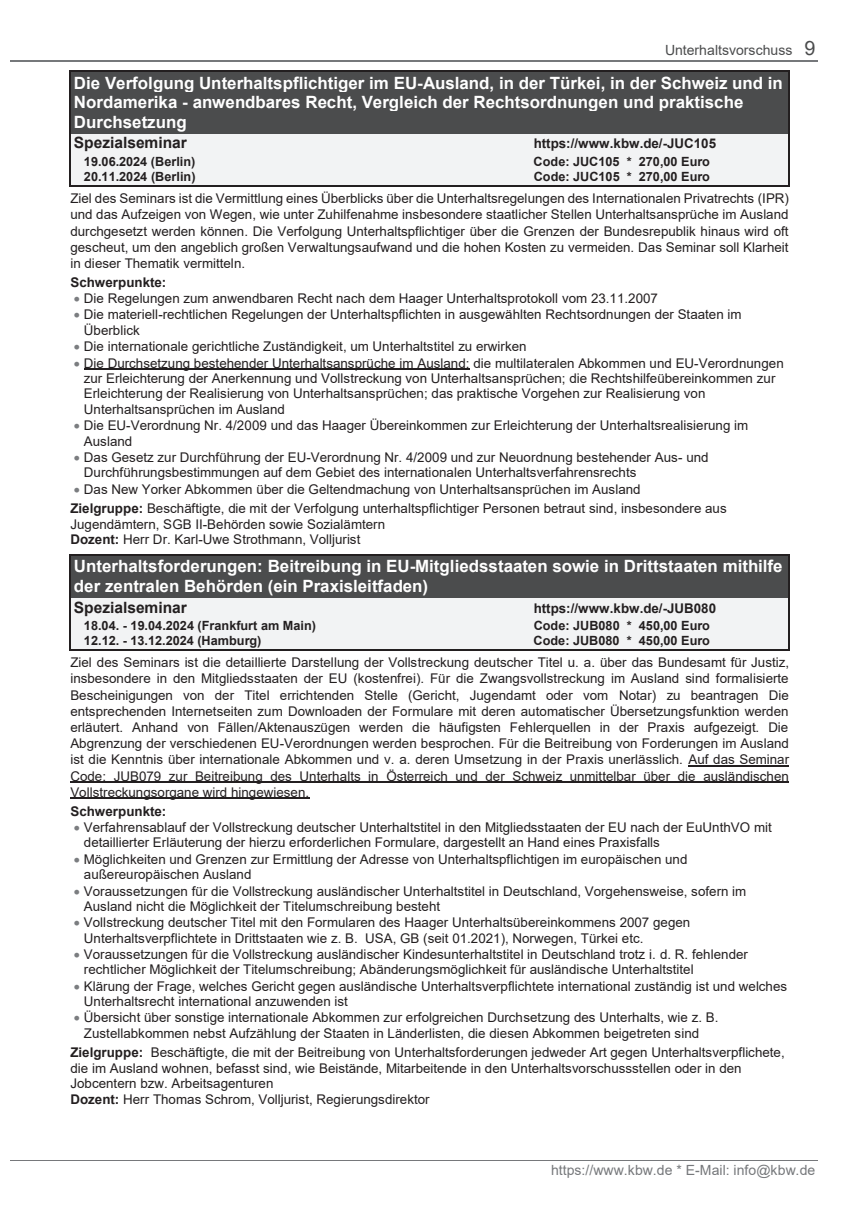
<style>
.page{position:relative;width:862px;height:1214px;background:#fff}
.page>*{position:absolute;margin:0;border:0;box-sizing:border-box;transform-origin:0 0}
.t1{font:700 17px/19.4px "Arial";color:#fff}
.t2{font:700 15.6px "Arial";letter-spacing:-.005em;color:#231f20}
.t3{font:14px "Arial";color:#76787b}
.t4{font:14px "Arial";color:#4b4c4d}
.t5{font:13.4px/15.8px "Arial";color:#231f20}
.t6{font:700 13.4px "Arial";color:#231f20}
.t7{font:700 12.6px "Arial";color:#231f20}
.s1{font-size:19.8px}
.s2{font-weight:700}
</style>
<div class="page">
<hr style="left:10px;top:61px;width:807px;height:1px;background:#76787b">
<hr style="left:10px;top:1159px;width:807px;height:1px;background:#76787b">
<div style="left:71px;top:71px;width:718px;height:21px;background:#4b4c4d"></div>
<hr style="left:70px;top:70px;width:720px;height:1px;background:#231f20">
<div style="left:71px;top:92px;width:718px;height:20px;background:#4b4c4d"></div>
<div style="left:71px;top:112px;width:718px;height:22px;background:#4b4c4d"></div>
<div style="left:71px;top:134px;width:718px;height:21px;background:#f2f3f4"></div>
<div style="left:71px;top:155px;width:718px;height:14px;background:#f2f3f4"></div>
<div style="left:71px;top:169px;width:718px;height:16px;background:#f2f3f4"></div>
<hr style="left:70px;top:185px;width:720px;height:1px;background:#231f20">
<svg style="left:70px;top:71px;width:1px;height:114px"></svg>
<svg style="left:789px;top:71px;width:1px;height:114px"></svg>
<hr style="left:84px;top:369px;width:386px;height:1px;background:#231f20">
<div style="left:71px;top:555px;width:718px;height:21px;background:#4b4c4d"></div>
<hr style="left:70px;top:554px;width:720px;height:1px;background:#231f20">
<div style="left:71px;top:576px;width:718px;height:22px;background:#4b4c4d"></div>
<div style="left:71px;top:598px;width:718px;height:21px;background:#f2f3f4"></div>
<div style="left:71px;top:619px;width:718px;height:14px;background:#f2f3f4"></div>
<div style="left:71px;top:633px;width:718px;height:16px;background:#f2f3f4"></div>
<hr style="left:70px;top:649px;width:720px;height:1px;background:#231f20">
<svg style="left:70px;top:555px;width:1px;height:94px"></svg>
<svg style="left:789px;top:555px;width:1px;height:94px"></svg>
<hr style="left:688px;top:765px;width:101px;height:1px;background:#231f20">
<hr style="left:70px;top:781px;width:719px;height:1px;background:#231f20">
<hr style="left:70px;top:797px;width:239px;height:1px;background:#231f20">
<p class="t4" style="left:665px;top:40px;width:152px">Unterhaltsvorschuss <span class="s1">9</span></p>
<p class="t1" style="left:74px;top:73px;width:710px">Die Verfolgung Unterhaltspflichtiger im EU-Ausland, in der Türkei, in der Schweiz und in<br>Nordamerika - anwendbares Recht, Vergleich der Rechtsordnungen und praktische<br>Durchsetzung</p>
<p class="t2" style="left:74px;top:132px;width:114px">Spezialseminar</p>
<p class="t6" style="left:534px;top:134px;width:184px">https://www.kbw.de/-JUC105</p>
<p class="t7" style="left:84px;top:153px;width:113px">19.06.2024 (Berlin)</p>
<p class="t7" style="left:533px;top:153px;width:178px">Code: JUC105 * 270,00 Euro</p>
<p class="t7" style="left:84px;top:167px;width:113px">20.11.2024 (Berlin)</p>
<p class="t7" style="left:534px;top:167px;width:178px">Code: JUC105 * 270,00 Euro</p>
<p class="t5" style="left:70px;top:190px;width:720px;text-align:justify">Ziel des Seminars ist die Vermittlung eines Überblicks über die Unterhaltsregelungen des Internationalen Privatrechts (IPR) und das Aufzeigen von Wegen, wie unter Zuhilfenahme insbesondere staatlicher Stellen Unterhaltsansprüche im Ausland durchgesetzt werden können. Die Verfolgung Unterhaltspflichtiger über die Grenzen der Bundesrepublik hinaus wird oft gescheut, um den angeblich großen Verwaltungsaufwand und die hohen Kosten zu vermeiden. Das Seminar soll Klarheit in dieser Thematik vermitteln.</p>
<p class="t6" style="left:70px;top:272px;width:97px">Schwerpunkte:</p>
<p class="t5" style="left:84px;top:290px;width:701px">Die Regelungen zum anwendbaren Recht nach dem Haager Unterhaltsprotokoll vom 23.11.2007<br>Die materiell-rechtlichen Regelungen der Unterhaltspflichten in ausgewählten Rechtsordnungen der Staaten im Überblick<br>Die internationale gerichtliche Zuständigkeit, um Unterhaltstitel zu erwirken<br>Die Durchsetzung bestehender Unterhaltsansprüche im Ausland: die multilateralen Abkommen und EU-Verordnungen zur Erleichterung der Anerkennung und Vollstreckung von Unterhaltsansprüchen; die Rechtshilfeübereinkommen zur Erleichterung der Realisierung von Unterhaltsansprüchen; das praktische Vorgehen zur Realisierung von Unterhaltsansprüchen im Ausland<br>Die EU-Verordnung Nr. 4/2009 und das Haager Übereinkommen zur Erleichterung der Unterhaltsrealisierung im Ausland<br>Das Gesetz zur Durchführung der EU-Verordnung Nr. 4/2009 und zur Neuordnung bestehender Aus- und Durchführungsbestimmungen auf dem Gebiet des internationalen Unterhaltsverfahrensrechts<br>Das New Yorker Abkommen über die Geltendmachung von Unterhaltsansprüchen im Ausland</p>
<p class="t5" style="left:70px;top:500px;width:658px"><span class="s2">Zielgruppe:</span> Beschäftigte, die mit der Verfolgung unterhaltspflichtiger Personen betraut sind, insbesondere aus<br>Jugendämtern, SGB II-Behörden sowie Sozialämtern<br><span class="s2">Dozent:</span> Herr Dr. Karl-Uwe Strothmann, Volljurist</p>
<p class="t1" style="left:74px;top:556px;width:710px">Unterhaltsforderungen: Beitreibung in EU-Mitgliedsstaaten sowie in Drittstaaten mithilfe der zentralen Behörden (ein Praxisleitfaden)</p>
<p class="t2" style="left:74px;top:596px;width:114px">Spezialseminar</p>
<p class="t6" style="left:534px;top:598px;width:184px">https://www.kbw.de/-JUB080</p>
<p class="t7" style="left:84px;top:617px;width:234px">18.04. - 19.04.2024 (Frankfurt am Main)</p>
<p class="t7" style="left:534px;top:617px;width:178px">Code: JUB080 * 450,00 Euro</p>
<p class="t7" style="left:84px;top:631px;width:179px">12.12. - 13.12.2024 (Hamburg)</p>
<p class="t7" style="left:533px;top:631px;width:178px">Code: JUB080 * 450,00 Euro</p>
<p class="t5" style="left:70px;top:654px;width:720px;text-align:justify">Ziel des Seminars ist die detaillierte Darstellung der Vollstreckung deutscher Titel u. a. über das Bundesamt für Justiz, insbesondere in den Mitgliedsstaaten der EU (kostenfrei). Für die Zwangsvollstreckung im Ausland sind formalisierte Bescheinigungen von der Titel errichtenden Stelle (Gericht, Jugendamt oder vom Notar) zu beantragen Die entsprechenden Internetseiten zum Downloaden der Formulare mit deren automatischer Übersetzungsfunktion werden erläutert. Anhand von Fällen/Aktenauszügen werden die häufigsten Fehlerquellen in der Praxis aufgezeigt. Die Abgrenzung der verschiedenen EU-Verordnungen werden besprochen. Für die Beitreibung von Forderungen im Ausland ist die Kenntnis über internationale Abkommen und v. a. deren Umsetzung in der Praxis unerlässlich. Auf das Seminar Code: JUB079 zur Beitreibung des Unterhalts in Österreich und der Schweiz unmittelbar über die ausländischen Vollstreckungsorgane wird hingewiesen.</p>
<p class="t6" style="left:70px;top:801px;width:97px">Schwerpunkte:</p>
<p class="t5" style="left:84px;top:819px;width:705px">Verfahrensablauf der Vollstreckung deutscher Unterhaltstitel in den Mitgliedsstaaten der EU nach der EuUnthVO mit detaillierter Erläuterung der hierzu erforderlichen Formulare, dargestellt an Hand eines Praxisfalls<br>Möglichkeiten und Grenzen zur Ermittlung der Adresse von Unterhaltspflichtigen im europäischen und außereuropäischen Ausland<br>Voraussetzungen für die Vollstreckung ausländischer Unterhaltstitel in Deutschland, Vorgehensweise, sofern im Ausland nicht die Möglichkeit der Titelumschreibung besteht<br>Vollstreckung deutscher Titel mit den Formularen des Haager Unterhaltsübereinkommens 2007 gegen Unterhaltsverpflichtete in Drittstaaten wie z. B. USA, GB (seit 01.2021), Norwegen, Türkei etc.<br>Voraussetzungen für die Vollstreckung ausländischer Kindesunterhaltstitel in Deutschland trotz i. d. R. fehlender rechtlicher Möglichkeit der Titelumschreibung; Abänderungsmöglichkeit für ausländische Unterhaltstitel<br>Klärung der Frage, welches Gericht gegen ausländische Unterhaltsverpflichtete international zuständig ist und welches Unterhaltsrecht international anzuwenden ist<br>Übersicht über sonstige internationale Abkommen zur erfolgreichen Durchsetzung des Unterhalts, wie z. B.<br>Zustellabkommen nebst Aufzählung der Staaten in Länderlisten, die diesen Abkommen beigetreten sind</p>
<p class="t5" style="left:70px;top:1044px;width:716px"><span class="s2">Zielgruppe:</span> Beschäftigte, die mit der Beitreibung von Unterhaltsforderungen jedweder Art gegen Unterhaltsverpflichete, die im Ausland wohnen, befasst sind, wie Beistände, Mitarbeitende in den Unterhaltsvorschussstellen oder in den Jobcentern bzw. Arbeitsagenturen<br><span class="s2">Dozent:</span> Herr Thomas Schrom, Volljurist, Regierungsdirektor</p>
<p class="t3" style="left:551px;top:1160px;width:266px">https://www.kbw.de * E-Mail: info@kbw.de</p>
</div>
